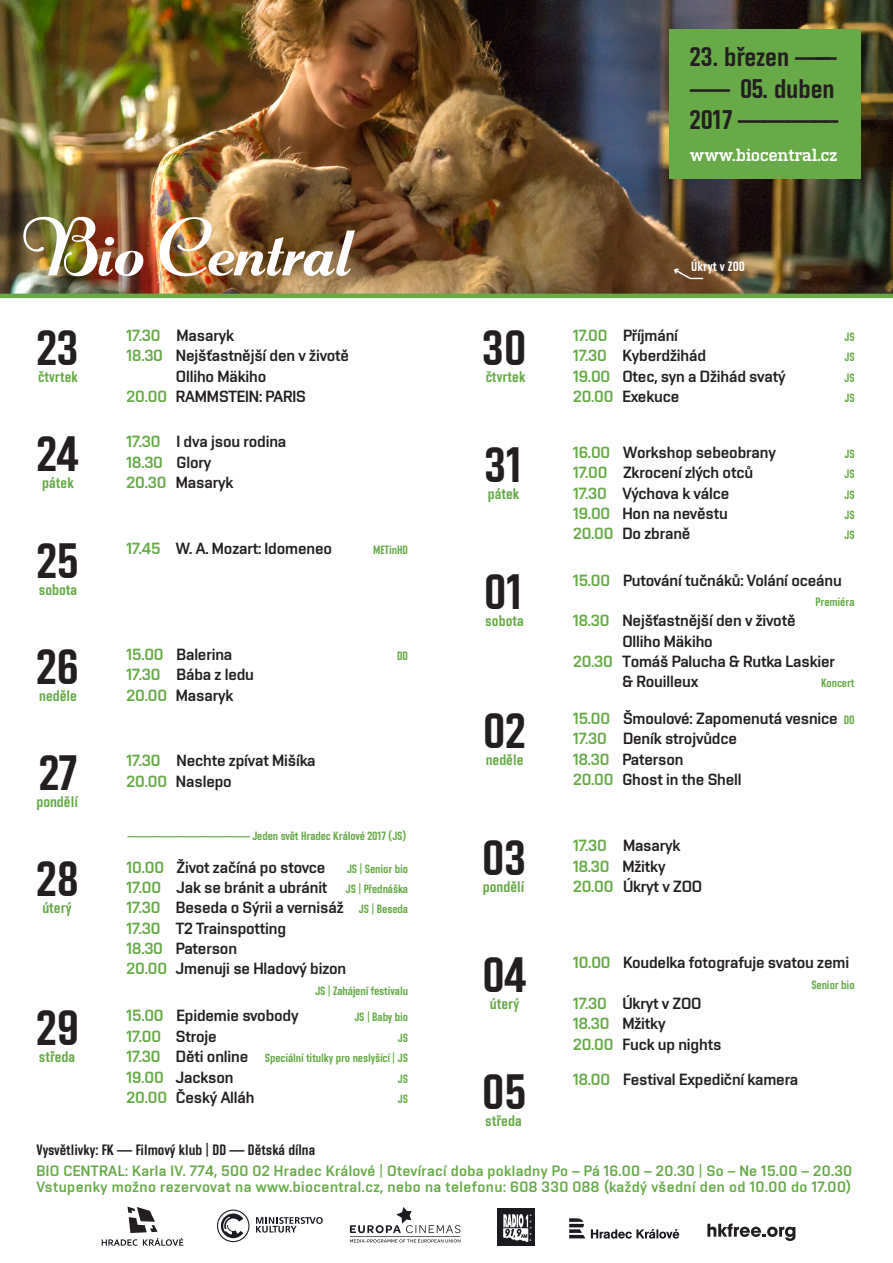
<style>
.page{position:relative;width:893px;height:1263px;background:#fff}
.page>*{position:absolute;margin:0;border:0;box-sizing:border-box;transform-origin:0 0}
.t1{font:49.65px "Vafle Condensed";color:#231f20}
.t2{font:27px/31.5px "Vafle Condensed";color:#231f20}
.t3{font:17.55px "Vafle Egyptienne";color:#fff}
.t4{font:16.2px/20.4px "Vafle Classic";letter-spacing:-.01em;color:#231f20}
.t5{font:15.3px "Vafle Condensed";color:#67aa47}
.t6{font:15px/16.5px "Vafle Classic";letter-spacing:.025em;color:#67aa47}
.t7{font:15px "Vafle Condensed";color:#231f20}
.t8{font:13.5px "Vafle Condensed";color:#fff}
.t9{font:12px/20.4px "Vafle Condensed";letter-spacing:-.01em;color:#67aa47;text-align:right}
.s1{color:#67aa47}
.s2{font-family:"Vafle Condensed";font-size:12px;color:#67aa47}
.s3{font-family:"Vafle Classic";font-size:16.2px}
.s4{font-family:"Vafle Classic";font-size:16.2px;color:#231f20}
</style>
<div class="page">
<img style="left:0;top:0;width:893px;height:298px">
<div style="left:669px;top:29px;width:191px;height:149px;background:#67aa47"></div>
<svg style="left:350px;top:1207px;width:110px;height:35px"></svg>
<svg style="left:256px;top:1217px;width:67px;height:15px"></svg>
<svg style="left:217px;top:1209px;width:32px;height:33px"></svg>
<svg style="left:102px;top:1206px;width:81px;height:40px"></svg>
<svg style="left:707px;top:1223px;width:88px;height:18px"></svg>
<div style="left:497px;top:1208px;width:38px;height:38px;background:#1a1b21"></div>
<svg style="left:503px;top:1214px;width:28px;height:28px"></svg>
<svg style="left:569px;top:1218px;width:16px;height:20px"></svg>
<svg style="left:591px;top:1229px;width:88px;height:9px"></svg>
<img style="left:156px;top:216px;width:199px;height:63px">
<img style="left:20px;top:216px;width:130px;height:65px">
<svg style="left:674px;top:268px;width:29px;height:11px"></svg>
<h2 class="t2" style="left:690px;top:41px;width:150px">23. březen —–– —– 05. duben<br>2017 ———––</h2>
<p class="t3" style="left:690px;top:144px;width:149px">www.biocentral.cz</p>
<p class="t8" style="left:691px;top:259px;width:55px">Úkryt v ZOO</p>
<h1 class="t1" style="left:37px;top:319px;width:43px">23</h1>
<p class="t4" style="left:573px;top:325px;width:106px"><span class="s1">17.00</span> Příjmání</p>
<p class="t9" style="left:844px;top:326px;width:12px">JS</p>
<p class="t4" style="left:127px;top:325px;width:109px"><span class="s1">17.30</span> Masaryk</p>
<p class="t4" style="left:127px;top:345px;width:224px"><span class="s1">18.30</span> Nejšťastnější den v životě</p>
<p class="t4" style="left:176px;top:366px;width:92px">Olliho Mäkiho</p>
<p class="t4" style="left:127px;top:386px;width:181px"><span class="s1">20.00</span> RAMMSTEIN: PARIS</p>
<h1 class="t1" style="left:482px;top:319px;width:46px">30</h1>
<p class="t4" style="left:573px;top:345px;width:134px"><span class="s1">17.30</span> Kyberdžihád</p>
<p class="t9" style="left:844px;top:347px;width:12px">JS</p>
<p class="t4" style="left:573px;top:366px;width:214px"><span class="s1">19.00</span> Otec, syn a Džihád svatý</p>
<p class="t9" style="left:844px;top:367px;width:12px">JS</p>
<p class="t4" style="left:573px;top:386px;width:108px"><span class="s1">20.00</span> Exekuce</p>
<p class="t9" style="left:844px;top:388px;width:12px">JS</p>
<p class="t5" style="left:38px;top:368px;width:41px">čtvrtek</p>
<p class="t5" style="left:486px;top:368px;width:41px">čtvrtek</p>
<p class="t4" style="left:127px;top:431px;width:161px"><span class="s1">17.30</span> I dva jsou rodina<br><span class="s1">18.30</span> Glory</p>
<h1 class="t1" style="left:37px;top:425px;width:43px">24</h1>
<p class="t4" style="left:573px;top:442px;width:204px"><span class="s1">16.00</span> Workshop sebeobrany</p>
<p class="t9" style="left:844px;top:443px;width:12px">JS</p>
<h1 class="t1" style="left:484px;top:436px;width:41px">31</h1>
<p class="t4" style="left:573px;top:462px;width:182px"><span class="s1">17.00</span> Zkrocení zlých otců</p>
<p class="t9" style="left:844px;top:464px;width:12px">JS</p>
<p class="t4" style="left:573px;top:483px;width:158px"><span class="s1">17.30</span> Výchova k válce</p>
<p class="t9" style="left:844px;top:484px;width:12px">JS</p>
<p class="t4" style="left:573px;top:503px;width:156px"><span class="s1">19.00</span> Hon na nevěstu</p>
<p class="t9" style="left:844px;top:505px;width:12px">JS</p>
<p class="t4" style="left:573px;top:523px;width:119px"><span class="s1">20.00</span> Do zbraně</p>
<p class="t9" style="left:844px;top:525px;width:12px">JS</p>
<p class="t5" style="left:42px;top:474px;width:33px">pátek</p>
<p class="t4" style="left:127px;top:472px;width:108px"><span class="s1">20.30</span> Masaryk</p>
<p class="t5" style="left:488px;top:485px;width:33px">pátek</p>
<h1 class="t1" style="left:37px;top:531px;width:44px">25</h1>
<p class="t5" style="left:39px;top:580px;width:40px">sobota</p>
<h1 class="t1" style="left:37px;top:638px;width:44px">26</h1>
<p class="t4" style="left:127px;top:538px;width:207px"><span class="s1">17.45</span> W. A. Mozart: Idomeneo</p>
<p class="t9" style="left:373px;top:539px;width:36px">METinHD</p>
<p class="t4" style="left:127px;top:644px;width:107px"><span class="s1">15.00</span> Balerina</p>
<p class="t9" style="left:397px;top:645px;width:12px">DD</p>
<p class="t4" style="left:127px;top:664px;width:129px"><span class="s1">17.30</span> Bába z ledu</p>
<p class="t5" style="left:39px;top:687px;width:39px">neděle</p>
<p class="t4" style="left:127px;top:685px;width:108px"><span class="s1">20.00</span> Masaryk</p>
<h1 class="t1" style="left:39px;top:744px;width:38px">27</h1>
<p class="t5" style="left:36px;top:793px;width:43px">pondělí</p>
<h1 class="t1" style="left:37px;top:850px;width:44px">28</h1>
<p class="t5" style="left:42px;top:899px;width:31px">úterý</p>
<h1 class="t1" style="left:37px;top:999px;width:44px">29</h1>
<p class="t5" style="left:39px;top:1048px;width:38px">středa</p>
<p class="t4" style="left:127px;top:750px;width:191px"><span class="s1">17.30</span> Nechte zpívat Mišíka<br><span class="s1">20.00</span> Naslepo</p>
<p class="t9" style="left:128px;top:825px;width:280px">——————————– Jeden svět Hradec Králové 2017 (JS)</p>
<p class="t4" style="left:127px;top:856px;width:200px"><span class="s1">10.00</span> Život začíná po stovce</p>
<p class="t9" style="left:347px;top:858px;width:63px">JS | Senior bio</p>
<p class="t4" style="left:127px;top:877px;width:283px"><span class="s1">17.00</span> Jak se bránit a ubránit <span class="s2">JS | Přednáška<br></span><span class="s1">17.30</span> Beseda o Sýrii a vernisáž <span class="s2">JS | Beseda<br></span><span class="s1">17.30</span> T2 Trainspotting<br><span class="s1">18.30</span> Paterson<br><span class="s1">20.00</span> Jmenuji se Hladový bizon</p>
<p class="t9" style="left:315px;top:980px;width:95px">JS | Zahájení festivalu</p>
<p class="t4" style="left:127px;top:1005px;width:174px"><span class="s1">15.00</span> Epidemie svobody</p>
<p class="t9" style="left:354px;top:1007px;width:56px">JS | Baby bio</p>
<p class="t4" style="left:127px;top:1026px;width:92px"><span class="s1">17.00</span> Stroje</p>
<p class="t9" style="left:127px;top:1027px;width:283px">JS<br><span class="s3">17.30</span> <span class="s4">Děti online</span> Speciální titulky pro neslyšící | JS</p>
<p class="t4" style="left:127px;top:1066px;width:109px"><span class="s1">19.00</span> Jackson</p>
<p class="t9" style="left:398px;top:1068px;width:12px">JS</p>
<p class="t4" style="left:127px;top:1087px;width:130px"><span class="s1">20.00</span> Český Alláh</p>
<p class="t9" style="left:398px;top:1088px;width:12px">JS</p>
<h1 class="t1" style="left:484px;top:563px;width:42px">01</h1>
<p class="t5" style="left:485px;top:612px;width:40px">sobota</p>
<h1 class="t1" style="left:483px;top:701px;width:44px">02</h1>
<p class="t5" style="left:486px;top:750px;width:39px">neděle</p>
<h1 class="t1" style="left:482px;top:829px;width:46px">03</h1>
<p class="t4" style="left:573px;top:569px;width:270px"><span class="s1">15.00</span> Putování tučnáků: Volání oceánu</p>
<p class="t9" style="left:815px;top:591px;width:41px">Premiéra</p>
<p class="t4" style="left:573px;top:610px;width:224px"><span class="s1">18.30</span> Nejšťastnější den v životě</p>
<p class="t4" style="left:622px;top:631px;width:92px">Olliho Mäkiho</p>
<p class="t4" style="left:573px;top:651px;width:263px"><span class="s1">20.30</span> Tomáš Palucha &amp; Rutka Laskier</p>
<p class="t4" style="left:622px;top:671px;width:77px">&amp; Rouilleux</p>
<p class="t9" style="left:821px;top:673px;width:35px">Koncert</p>
<p class="t4" style="left:573px;top:708px;width:283px"><span class="s1">15.00</span> Šmoulové: Zapomenutá vesnice <span class="s2">DD<br></span><span class="s1">17.30</span> Deník strojvůdce<br><span class="s1">18.30</span> Paterson<br><span class="s1">20.00</span> Ghost in the Shell</p>
<p class="t4" style="left:573px;top:835px;width:109px"><span class="s1">17.30</span> Masaryk<br><span class="s1">18.30</span> Mžitky</p>
<p class="t5" style="left:483px;top:878px;width:43px">pondělí</p>
<p class="t4" style="left:573px;top:876px;width:131px"><span class="s1">20.00</span> Úkryt v ZOO</p>
<h1 class="t1" style="left:482px;top:946px;width:45px">04</h1>
<p class="t5" style="left:490px;top:995px;width:31px">úterý</p>
<h1 class="t1" style="left:482px;top:1063px;width:46px">05</h1>
<p class="t5" style="left:485px;top:1112px;width:38px">středa</p>
<p class="t4" style="left:573px;top:952px;width:278px"><span class="s1">10.00</span> Koudelka fotografuje svatou zemi</p>
<p class="t9" style="left:811px;top:974px;width:45px">Senior bio</p>
<p class="t4" style="left:573px;top:993px;width:150px"><span class="s1">17.30</span> Úkryt v ZOO<br><span class="s1">18.30</span> Mžitky<br><span class="s1">20.00</span> Fuck up nights</p>
<p class="t4" style="left:573px;top:1069px;width:227px"><span class="s1">18.00</span> Festival Expediční kamera</p>
<p class="t7" style="left:36px;top:1140px;width:280px">Vysvětlivky: FK — Filmový klub | DD — Dětská dílna</p>
<p class="t6" style="left:36px;top:1162px;width:817px">BIO CENTRAL: Karla IV. 774, 500 02 Hradec Králové | Otevírací doba pokladny Po – Pá 16.00 – 20.30 | So – Ne 15.00 – 20.30<br>Vstupenky možno rezervovat na www.biocentral.cz, nebo na telefonu: 608 330 088 (každý všední den od 10.00 do 17.00)</p>
</div>
